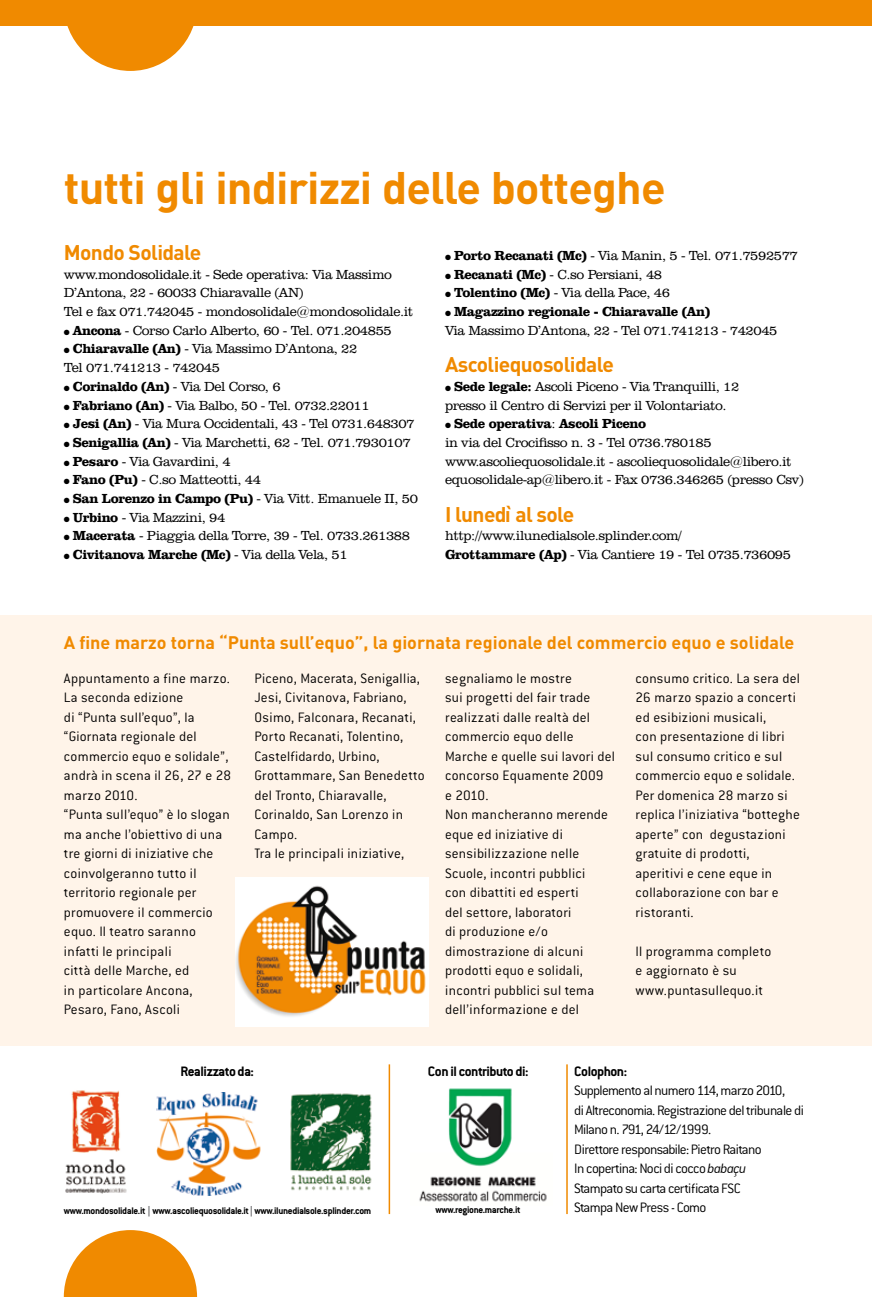
<style>
.page{position:relative;width:872px;height:1297px;background:#fff}
.page>*{position:absolute;margin:0;border:0;box-sizing:border-box;transform-origin:0 0}
.t1{font:700 45px "DIN";letter-spacing:-.02em;color:#f08a00}
.t2{font:700 21px "DIN";letter-spacing:-.03em;color:#f08a00}
.t3{font:700 18px "DIN";color:#f08a00}
.t4{font:300 15px/19.5px "Conduit ITC";letter-spacing:.015em;color:#000}
.t5{font:300 15px/19.5px "Conduit ITC";letter-spacing:-.045em;color:#000}
.t6{font:700 15px "Conduit ITC";letter-spacing:-.03em;color:#000}
.t7{font:300 13.5px/18.8px "Clarendon BT";letter-spacing:-.03em;color:#000}
.t8{font:700 13.5px "Clarendon BT";letter-spacing:-.03em;color:#000}
.t9{font:700 10.5px "Conduit ITC";letter-spacing:-.03em;color:#000}
.s1{font-weight:700}
.s2{font-weight:300}
.s3{font-style:italic}
.s4{font-family:"Swiss 721 BT";color:#707173}
</style>
<div class="page">
<div style="left:0;top:615px;width:872px;height:431px;background:#fff4e9"></div>
<svg style="left:67px;top:26px;width:127px;height:45px"></svg>
<div style="left:0;top:0;width:872px;height:26px;background:#f08a00"></div>
<img style="left:235px;top:877px;width:193px;height:150px">
<svg style="left:64px;top:1230px;width:133px;height:67px"></svg>
<img style="left:290px;top:1093px;width:82px;height:98px">
<img style="left:65px;top:1090px;width:62px;height:104px">
<img style="left:156px;top:1093px;width:105px;height:102px">
<img style="left:419px;top:1088px;width:128px;height:114px">
<hr style="left:388px;top:1064px;width:2px;height:150px;background:#f08a00">
<hr style="left:566px;top:1064px;width:2px;height:150px;background:#f08a00">
<h1 class="t1" style="left:64px;top:158px;width:603px">tutti gli indirizzi delle botteghe</h1>
<h2 class="t2" style="left:64px;top:238px;width:139px">Mondo Solidale</h2>
<p class="t7" style="left:64px;top:264px;width:351px">www.mondosolidale.it - Sede operativa: Via Massimo<br>D’Antona, 22 - 60033 Chiaravalle (AN)<br>Tel e fax 071.742045 - mondosolidale@mondosolidale.it</p>
<p class="t7" style="left:64px;top:320px;width:329px">● <span class="s1">Ancona</span> - Corso Carlo Alberto, 60 - Tel. 071.204855</p>
<p class="t7" style="left:64px;top:339px;width:295px">● <span class="s1">Chiaravalle (An)</span> - Via Massimo D’Antona, 22<br>Tel 071.741213 - 742045</p>
<p class="t7" style="left:64px;top:377px;width:218px">● <span class="s1">Corinaldo (An)</span> - Via Del Corso, 6</p>
<p class="t7" style="left:64px;top:395px;width:307px">● <span class="s1">Fabriano (An)</span> - Via Balbo, 50 - Tel. 0732.22011</p>
<p class="t7" style="left:64px;top:414px;width:352px">● <span class="s1">Jesi (An)</span> - Via Mura Occidentali, 43 - Tel 0731.648307</p>
<p class="t7" style="left:64px;top:433px;width:348px">● <span class="s1">Senigallia (An)</span> - Via Marchetti, 62 - Tel. 071.7930107</p>
<p class="t7" style="left:64px;top:451px;width:168px">● <span class="s1">Pesaro</span> - Via Gavardini, 4</p>
<p class="t7" style="left:64px;top:470px;width:199px">● <span class="s1">Fano (Pu)</span> - C.so Matteotti, 44</p>
<p class="t7" style="left:64px;top:489px;width:356px">● <span class="s1">San Lorenzo in Campo (Pu)</span> - Via Vitt. Emanuele II, 50</p>
<p class="t7" style="left:64px;top:508px;width:163px">● <span class="s1">Urbino</span> - Via Mazzini, 94</p>
<p class="t7" style="left:64px;top:526px;width:348px">● <span class="s1">Macerata</span> - Piaggia della Torre, 39 - Tel. 0733.261388</p>
<p class="t8" style="left:64px;top:546px;width:285px">● Civitanova Marche (Mc) <span class="s2">- Via della Vela, 51</span></p>
<p class="t7" style="left:445px;top:246px;width:354px">● <span class="s1">Porto Recanati (Mc)</span> - Via Manin, 5 - Tel. 071.7592577</p>
<p class="t7" style="left:445px;top:264px;width:219px">● <span class="s1">Recanati (Mc)</span> - C.so Persiani, 48</p>
<p class="t7" style="left:445px;top:283px;width:227px">● <span class="s1">Tolentino (Mc)</span> - Via della Pace, 46</p>
<p class="t7" style="left:445px;top:302px;width:334px">● <span class="s1">Magazzino regionale - Chiaravalle (An)<br></span>Via Massimo D’Antona, 22 - Tel 071.741213 - 742045</p>
<h2 class="t2" style="left:445px;top:351px;width:170px">Ascoliequosolidale</h2>
<p class="t7" style="left:445px;top:377px;width:296px">● <span class="s1">Sede legale:</span> Ascoli Piceno - Via Tranquilli, 12 presso il Centro di Servizi per il Volontariato.</p>
<p class="t7" style="left:445px;top:414px;width:360px">● <span class="s1">Sede operativa</span>: <span class="s1">Ascoli Piceno<br></span>in via del Crocifisso n. 3 - Tel 0736.780185 www.ascoliequosolidale.it - ascoliequosolidale@libero.it equosolidale-ap@libero.it - Fax 0736.346265 (presso Csv)</p>
<h2 class="t2" style="left:445px;top:500px;width:131px">I lunedì al sole</h2>
<p class="t7" style="left:445px;top:526px;width:347px">http://www.ilunedialsole.splinder.com/<br><span class="s1">Grottammare (Ap)</span> - Via Cantiere 19 - Tel 0735.736095</p>
<p class="t3" style="left:64px;top:631px;width:732px">A fine marzo torna “Punta sull’equo”, la giornata regionale del commercio equo e solidale</p>
<p class="t4" style="left:64px;top:668px;width:169px">Appuntamento a fine marzo.<br>La seconda edizione<br>di “Punta sull’equo”, la “Giornata regionale del commercio equo e solidale”, andrà in scena il 26, 27 e 28 marzo 2010.<br>“Punta sull’equo” è lo slogan ma anche l’obiettivo di una tre giorni di iniziative che coinvolgeranno tutto il territorio regionale per promuovere il commercio equo. Il teatro saranno infatti le principali<br>città delle Marche, ed<br>in particolare Ancona,<br>Pesaro, Fano, Ascoli</p>
<p class="t4" style="left:254px;top:668px;width:172px">Piceno, Macerata, Senigallia,<br>Jesi, Civitanova, Fabriano,<br>Osimo, Falconara, Recanati,<br>Porto Recanati, Tolentino,<br>Castelfidardo, Urbino,<br>Grottammare, San Benedetto del Tronto, Chiaravalle,<br>Corinaldo, San Lorenzo in<br>Campo.<br>Tra le principali iniziative,</p>
<p class="t4" style="left:445px;top:668px;width:171px">segnaliamo le mostre<br>sui progetti del fair trade realizzati dalle realtà del commercio equo delle<br>Marche e quelle sui lavori del concorso Equamente 2009<br>e 2010.<br>Non mancheranno merende eque ed iniziative di sensibilizzazione nelle<br>Scuole, incontri pubblici<br>con dibattiti ed esperti<br>del settore, laboratori<br>di produzione e/o dimostrazione di alcuni prodotti equo e solidali, incontri pubblici sul tema dell’informazione e del</p>
<p class="t4" style="left:635px;top:668px;width:166px">consumo critico. La sera del<br>26 marzo spazio a concerti ed esibizioni musicali,<br>con presentazione di libri sul consumo critico e sul commercio equo e solidale.<br>Per domenica 28 marzo si replica l’iniziativa “botteghe aperte” con degustazioni gratuite di prodotti, aperitivi e cene eque in collaborazione con bar e ristoranti.</p>
<p class="t4" style="left:635px;top:941px;width:137px">Il programma completo e aggiornato è su www.puntasullequo.it</p>
<p class="t6" style="left:180px;top:1062px;width:75px">Realizzato da:</p>
<p class="t6" style="left:428px;top:1062px;width:102px">Con il contributo di:</p>
<p class="t6" style="left:574px;top:1062px;width:54px">Colophon:</p>
<p class="t5" style="left:574px;top:1081px;width:231px">Supplemento al numero 114, marzo 2010,<br>di Altreconomia. Registrazione del tribunale di Milano n. 791, 24/12/1999.<br>Direttore responsabile: Pietro Raitano<br>In copertina: Noci di cocco <span class="s3">babaçu<br></span>Stampato su carta certificata FSC</p>
<p class="t9" style="left:64px;top:1204px;width:309px">www.mondosolidale.it <span class="s4">|</span>www.ascoliequosolidale.it<span class="s4">|</span>www.ilunedialsole.splinder.com</p>
<p class="t9" style="left:435px;top:1203px;width:86px">www.regione.marche.it</p>
<p class="t5" style="left:574px;top:1198px;width:134px">Stampa New Press - Como</p>
</div>
